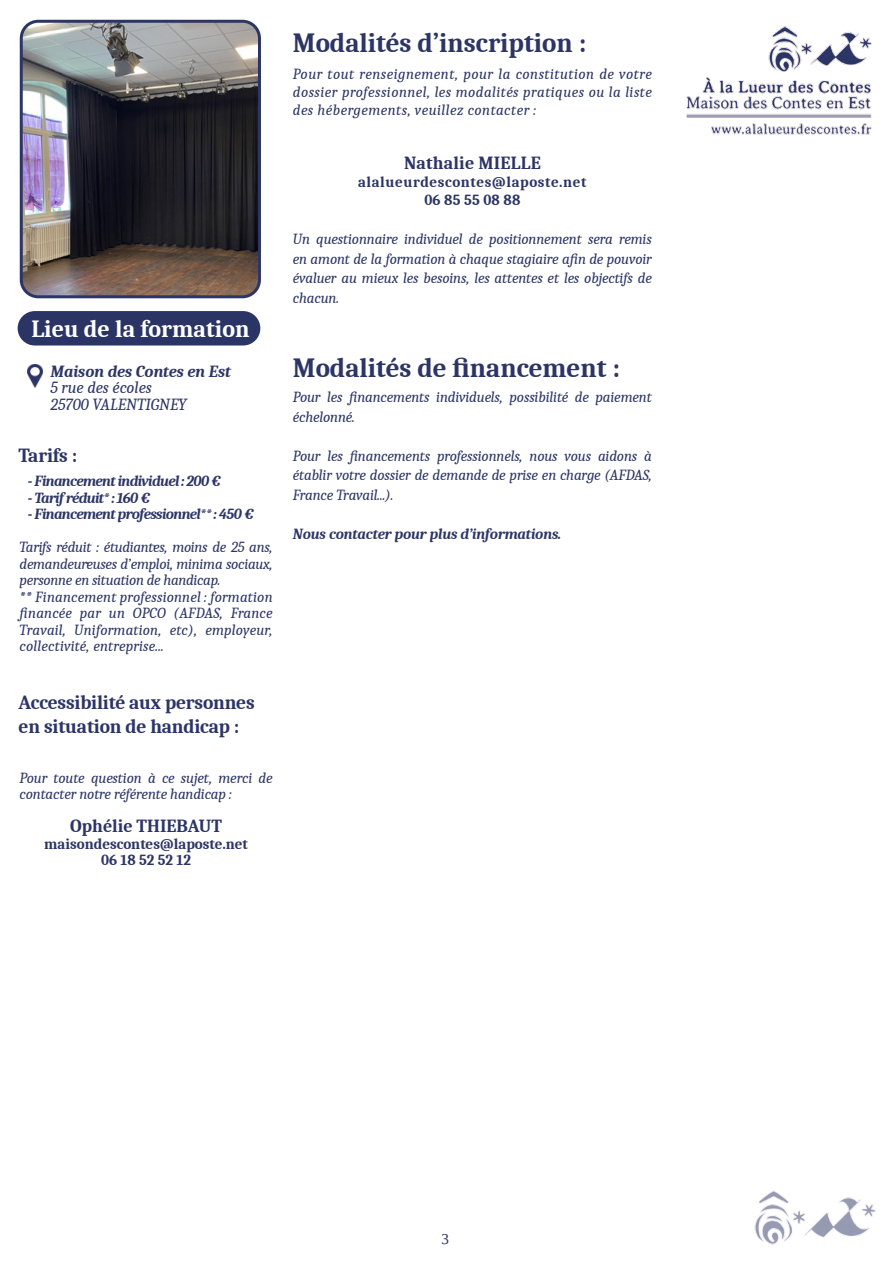
<style>
.page{position:relative;width:893px;height:1263px;background:#fff}
.page>*{position:absolute;margin:0;border:0;box-sizing:border-box;transform-origin:0 0}
.t1{font:700 27px "Caladea";color:#2c3565}
.t2{font:700 24px "Caladea";color:#fff}
.t3{font:700 19.5px/23.4px "Caladea";letter-spacing:-.01em;color:#2c3565}
.t4{font:700 18px "Caladea";color:#2c3565}
.t5{font:italic 16.5px/16.5px "Caladea";color:#2c3565}
.t6{font:italic 700 16.5px "Caladea";color:#2c3565}
.t7{font:italic 15px/16.5px "Caladea";letter-spacing:-.01em;color:#2c3565;text-align:justify}
.t8{font:italic 700 15px "Caladea";letter-spacing:-.04em;color:#2c3565}
.t9{font:700 15px/18px "Caladea";letter-spacing:.04em;color:#2c3565;text-align:center}
.t10{font:700 15px/16.5px "Caladea";letter-spacing:.01em;color:#2c3565;text-align:center}
.t11{font:italic 700 15px "Caladea";letter-spacing:-.01em;color:#2c3565}
.t12{font:15px "Liberation Serif";color:#2a3565}
</style>
<div class="page">
<img style="left:21px;top:21px;width:236px;height:276px">
<div style="left:20px;top:20px;width:241px;height:278px;border:3px solid #2c3565;border-radius:17px"></div>
<div style="left:18px;top:311px;width:242px;height:34px;background:#2a3565;border-radius:17px"></div>
<img style="left:754px;top:1190px;width:122px;height:55px">
<img style="left:28px;top:364px;width:14px;height:23px">
<img style="left:686px;top:26px;width:186px;height:109px">
<h2 class="t2" style="left:31px;top:314px;width:220px">Lieu de la formation</h2>
<p class="t6" style="left:50px;top:361px;width:182px">Maison des Contes en Est</p>
<p class="t5" style="left:50px;top:379px;width:138px">5 rue des écoles<br>25700 VALENTIGNEY</p>
<h3 class="t3" style="left:19px;top:443px;width:60px">Tarifs :</h3>
<p class="t8" style="left:28px;top:472px;width:195px">- Financement individuel : 200 €</p>
<p class="t8" style="left:28px;top:488px;width:124px">- Tarif réduit* : 160 €</p>
<p class="t8" style="left:28px;top:505px;width:228px">- Financement professionnel** : 450 €</p>
<p class="t7" style="left:20px;top:538px;width:254px;text-align:left">Tarifs réduit : étudiant·es, moins de 25 ans, demandeur·euses d’emploi, minima sociaux, personne en situation de handicap.<br>** Financement professionnel : formation financée par un OPCO (AFDAS, France Travail, Uniformation, etc), employeur, collectivité, entreprise...</p>
<h3 class="t3" style="left:19px;top:690px;width:238px">Accessibilité aux personnes en situation de handicap :</h3>
<p class="t7" style="left:20px;top:769px;width:254px">Pour toute question à ce sujet, merci de contacter notre référente handicap :</p>
<p class="t4" style="left:70px;top:815px;width:153px">Ophélie THIEBAUT</p>
<p class="t10" style="left:44px;top:835px;width:205px">maisondescontes@laposte.net<br>06 18 52 52 12</p>
<h1 class="t1" style="left:293px;top:26px;width:295px">Modalités d’inscription :</h1>
<p class="t7" style="left:293px;top:65px;width:361px;line-height:18px">Pour tout renseignement, pour la constitution de votre dossier professionnel, les modalités pratiques ou la liste des hébergements, veuillez contacter :</p>
<p class="t4" style="left:404px;top:152px;width:138px">Nathalie MIELLE</p>
<p class="t9" style="left:358px;top:172px;width:230px">alalueurdescontes@laposte.net<br>06 85 55 08 88</p>
<p class="t7" style="left:293px;top:229px;width:361px;line-height:19.5px">Un questionnaire individuel de positionnement sera remis en amont de la formation à chaque stagiaire afin de pouvoir évaluer au mieux les besoins, les attentes et les objectifs de chacun.</p>
<h1 class="t1" style="left:293px;top:351px;width:329px">Modalités de financement :</h1>
<p class="t7" style="left:293px;top:387px;width:360px;line-height:19.5px">Pour les financements individuels, possibilité de paiement échelonné.</p>
<p class="t7" style="left:293px;top:445px;width:360px;line-height:19.5px">Pour les financements professionnels, nous vous aidons à établir votre dossier de demande de prise en charge (AFDAS, France Travail...).</p>
<p class="t11" style="left:293px;top:524px;width:270px">Nous contacter pour plus d’informations.</p>
<p class="t12" style="left:441px;top:1229px;width:9px">3</p>
</div>
